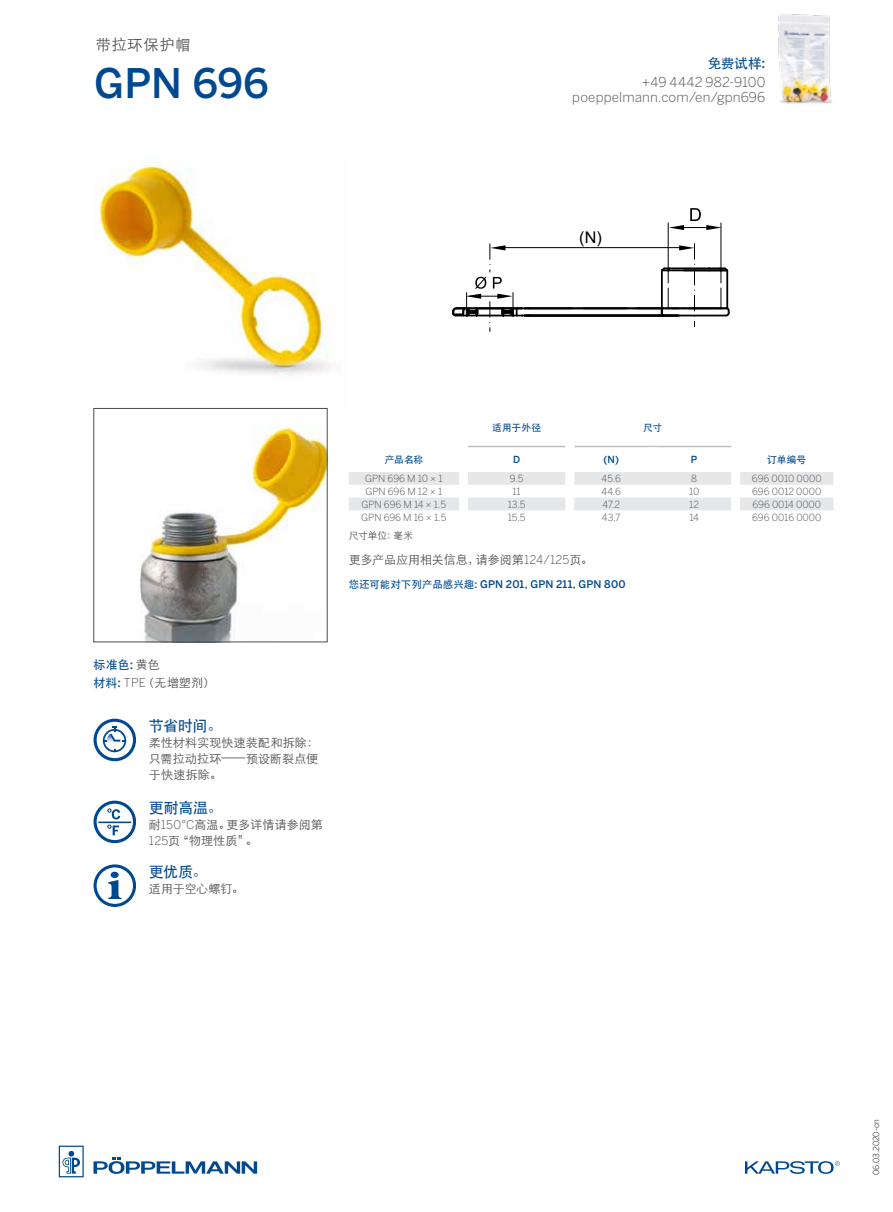
<style>
.page{position:relative;width:893px;height:1212px;background:#fff}
.page>*{position:absolute;margin:0;border:0;box-sizing:border-box;transform-origin:0 0}
.t1{font:500 40.5px "Benton Sans OT";color:#004990}
.t2{font:16.2px "Arial";color:#000}
.t3{font:500 15px "ST Heiti SC";letter-spacing:-.025em;color:#004990}
.t4{font:300 15px "ST Heiti SC";letter-spacing:.06em;color:#4d4d4f}
.t5{font:300 13.5px/15px "Benton Sans OT";letter-spacing:.01em;color:#4d4d4f;text-align:right}
.t6{font:500 13.5px "ST Heiti SC";color:#004990}
.t7{font:300 12px/15.8px "ST Heiti SC";letter-spacing:.005em;color:#4d4d4f}
.t8{font:500 10.5px "Benton Sans OT";letter-spacing:.02em;color:#004990}
.t9{font:300 9.75px "Benton Sans OT";color:#4d4d4f}
.t10{font:500 9.75px "ST Heiti SC";color:#004990}
.t11{font:300 9.75px "ST Heiti SC";letter-spacing:-.015em;color:#4d4d4f}
.t12{font:500 9.75px "Benton Sans OT";color:#004990}
.t13{font:300 8.25px "Benton Sans OT";letter-spacing:-.01em;color:#000}
.s1{font-family:"Benton Sans OT"}
.s2{font-family:"ST Heiti SC"}
.s3{font-weight:500;color:#004990}
.s4{font-family:"Benton Sans OT";font-weight:500;color:#004990}
</style>
<div class="page">
<img style="left:778px;top:14px;width:54px;height:90px">
<img style="left:94px;top:164px;width:240px;height:212px">
<img style="left:140px;top:424px;width:185px;height:216px">
<div style="left:94px;top:408px;width:233px;height:234px;border:1px solid #4d4d4f"></div>
<svg style="left:59px;top:1145px;width:25px;height:32px"></svg>
<svg style="left:94px;top:1157px;width:163px;height:17px"></svg>
<svg style="left:745px;top:1161px;width:95px;height:13px"></svg>
<hr style="left:668px;top:223px;width:1px;height:48px;background:#000">
<hr style="left:720px;top:223px;width:1px;height:48px;background:#000">
<svg style="left:452px;top:244px;width:277px;height:87px"></svg>
<hr style="left:676px;top:227px;width:34px;height:1px;background:#000">
<svg style="left:669px;top:225px;width:15px;height:5px"></svg>
<svg style="left:690px;top:208px;width:32px;height:22px"></svg>
<svg style="left:94px;top:719px;width:42px;height:42px"></svg>
<svg style="left:94px;top:801px;width:42px;height:42px"></svg>
<svg style="left:94px;top:864px;width:42px;height:43px"></svg>
<svg style="left:468px;top:445px;width:263px;height:3px"></svg>
<svg style="left:349px;top:472px;width:484px;height:38px"></svg>
<div style="left:459px;top:472px;width:9px;height:13px;background:#fff"></div>
<div style="left:459px;top:485px;width:9px;height:12px;background:#fff"></div>
<div style="left:459px;top:497px;width:9px;height:13px;background:#fff"></div>
<div style="left:565px;top:472px;width:9px;height:13px;background:#fff"></div>
<div style="left:731px;top:472px;width:9px;height:13px;background:#fff"></div>
<div style="left:565px;top:485px;width:9px;height:12px;background:#fff"></div>
<div style="left:731px;top:485px;width:9px;height:12px;background:#fff"></div>
<div style="left:565px;top:497px;width:9px;height:13px;background:#fff"></div>
<div style="left:731px;top:497px;width:9px;height:13px;background:#fff"></div>
<hr style="left:468px;top:446px;width:97px;height:1px;background:#bcbec0">
<hr style="left:574px;top:446px;width:79px;height:1px;background:#bcbec0">
<hr style="left:653px;top:446px;width:78px;height:1px;background:#bcbec0">
<div style="left:565px;top:408px;width:9px;height:38px;background:#fff"></div>
<div style="left:565px;top:446px;width:9px;height:26px;background:#fff"></div>
<div style="left:648px;top:447px;width:9px;height:25px;background:#fff"></div>
<h3 class="t4" style="left:96px;top:32px;width:96px">带拉环保护帽</h3>
<h1 class="t1" style="left:94px;top:58px;width:176px">GPN 696</h1>
<h3 class="t6" style="left:708px;top:56px;width:59px">免费试样<span class="s1">:</span></h3>
<h3 class="t5" style="left:572px;top:75px;width:195px">+49 4442 982-9100 poeppelmann.com/en/gpn696</h3>
<h2 class="t2" style="left:579px;top:227px;width:24px">(N)</h2>
<p class="t10" style="left:492px;top:422px;width:50px">适用于外径</p>
<p class="t10" style="left:643px;top:422px;width:21px">尺寸</p>
<p class="t10" style="left:384px;top:454px;width:40px">产品名称</p>
<p class="t12" style="left:513px;top:454px;width:9px">D</p>
<p class="t12" style="left:603px;top:454px;width:17px">(N)</p>
<p class="t12" style="left:691px;top:454px;width:8px">P</p>
<p class="t10" style="left:767px;top:454px;width:41px">订单编号</p>
<p class="t9" style="left:365px;top:473px;width:79px">GPN 696 M 10 × 1</p>
<p class="t9" style="left:510px;top:473px;width:15px">9.5</p>
<p class="t9" style="left:602px;top:473px;width:21px">45.6</p>
<p class="t9" style="left:691px;top:473px;width:7px">8</p>
<p class="t9" style="left:752px;top:473px;width:71px">696 0010 0000</p>
<p class="t9" style="left:365px;top:486px;width:78px">GPN 696 M 12 × 1</p>
<p class="t9" style="left:512px;top:486px;width:10px">11</p>
<p class="t9" style="left:602px;top:486px;width:21px">44.6</p>
<p class="t9" style="left:689px;top:486px;width:12px">10</p>
<p class="t9" style="left:752px;top:486px;width:71px">696 0012 0000</p>
<p class="t9" style="left:361px;top:498px;width:86px">GPN 696 M 14 × 1.5</p>
<p class="t9" style="left:508px;top:498px;width:19px">13.5</p>
<p class="t9" style="left:602px;top:498px;width:19px">47.2</p>
<p class="t9" style="left:689px;top:498px;width:11px">12</p>
<p class="t9" style="left:752px;top:498px;width:70px">696 0014 0000</p>
<p class="t9" style="left:361px;top:511px;width:87px">GPN 696 M 16 × 1.5</p>
<p class="t9" style="left:508px;top:511px;width:19px">15.5</p>
<p class="t9" style="left:602px;top:511px;width:20px">43.7</p>
<p class="t9" style="left:689px;top:511px;width:11px">14</p>
<p class="t9" style="left:752px;top:511px;width:71px">696 0016 0000</p>
<p class="t11" style="left:349px;top:527px;width:66px">尺寸单位：毫米</p>
<p class="t7" style="left:349px;top:550px;width:246px">更多产品应用相关信息，请参阅第<span class="s1">124/125</span>页。</p>
<p class="t8" style="left:349px;top:577px;width:278px"><span class="s2">您还可能对下列产品感兴趣</span>: GPN 201, GPN 211, GPN 800</p>
<p class="t7" style="left:94px;top:654px;width:123px;line-height:17.7px"><span class="s3">标准色</span><span class="s4">:</span> 黄色<br><span class="s3">材料</span><span class="s4">:</span> <span class="s1">TPE</span>（无增塑剂）</p>
<h3 class="t3" style="left:149px;top:717px;width:75px">节省时间。</h3>
<p class="t7" style="left:149px;top:734px;width:171px;text-align:justify">柔性材料实现快速装配和拆除：只需拉动拉环——预设断裂点便于快速拆除。</p>
<h3 class="t3" style="left:149px;top:799px;width:75px">更耐高温。</h3>
<p class="t7" style="left:149px;top:816px;width:175px">耐<span class="s1">150°C</span>高温。更多详情请参阅第<br><span class="s1">125</span>页“物理性质”。</p>
<h3 class="t3" style="left:149px;top:863px;width:60px">更优质。</h3>
<p class="t7" style="left:149px;top:880px;width:97px">适用于空心螺钉。</p>
<p class="t13" style="left:871px;top:1175px;width:57px;rotate:-90deg">06.03.2020-cn</p>
</div>
